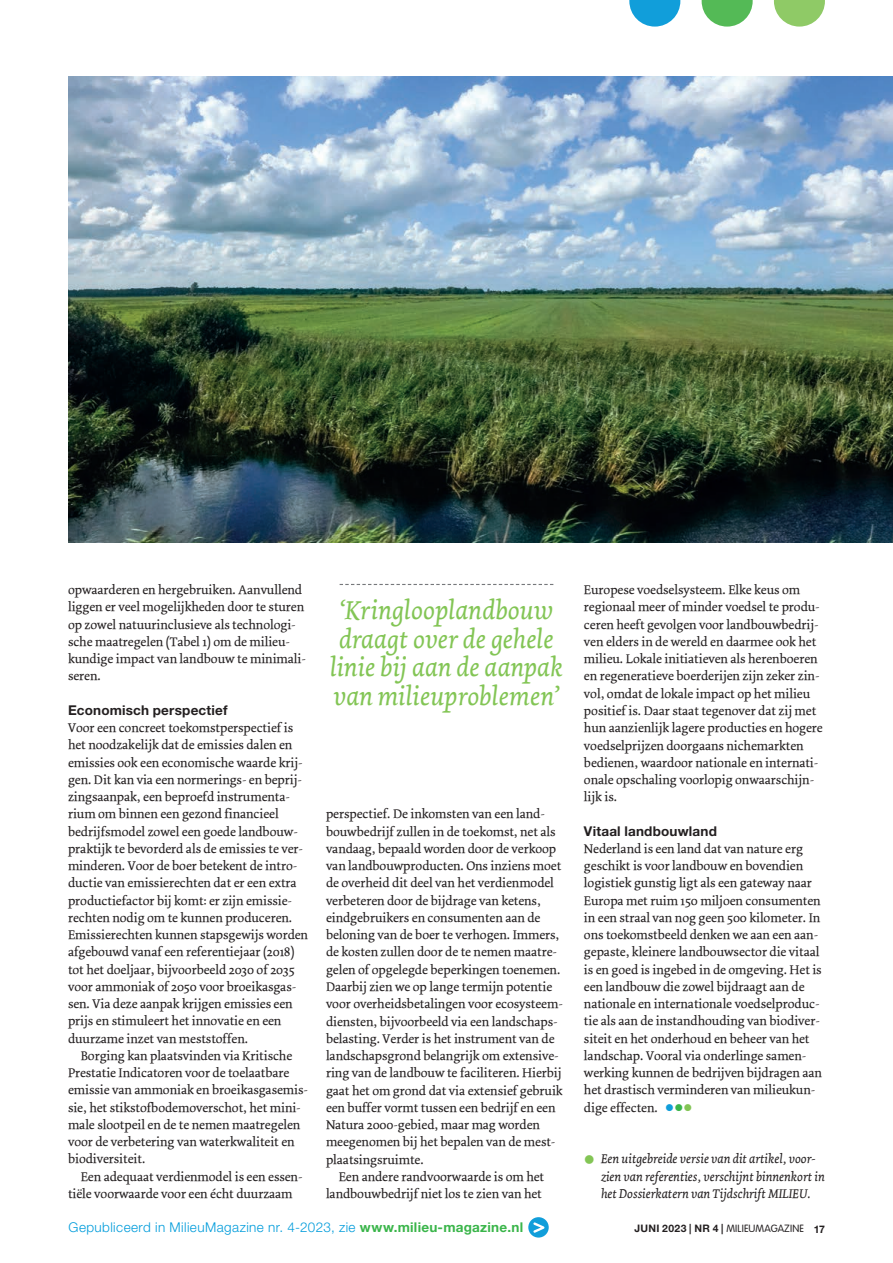
<style>
.page{position:relative;width:893px;height:1263px;background:#fff}
.page>*{position:absolute;margin:0;border:0;box-sizing:border-box;transform-origin:0 0}
.t1{font:italic 27px/28.5px "Dolly";color:#83c555;text-align:center}
.t2{font:300 13.5px "Helvetica Neue LT Std";letter-spacing:.03em;color:#009cdb}
.t3{font:700 13.5px "Helvetica Neue LT Std";letter-spacing:.015em;color:#231f20}
.t4{font:13.2px/17.2px "Dolly Roman";letter-spacing:-.005em;color:#231f20}
.t5{font:italic 13.2px/17.2px "Dolly";letter-spacing:-.005em;color:#231f20}
.t6{font:300 10.35px "VAG Rounded Std";letter-spacing:.02em;color:#231f20}
.s1{font-weight:700;color:#3ab54a}
.s2{color:#119eda}
.s3{color:#3ab54a}
.s4{color:#83c555}
.s5{font-family:"Helvetica Neue LT Std";font-weight:700}
.s6{font-family:"Helvetica Neue LT Std";font-weight:700;font-size:10.5px}
</style>
<div class="page">
<svg style="left:774px;top:0;width:51px;height:27px"></svg>
<svg style="left:629px;top:0;width:51px;height:27px"></svg>
<svg style="left:702px;top:0;width:51px;height:27px"></svg>
<img style="left:68px;top:77px;width:825px;height:465px">
<svg style="left:340px;top:584px;width:213px;height:1px"></svg>
<div style="left:528px;top:1217px;width:21px;height:20px;background:#119eda;border-radius:50%"></div>
<svg style="left:533px;top:1222px;width:11px;height:11px"></svg>
<p class="t4" style="left:68px;top:581px;width:239px">opwaarderen en hergebruiken. Aanvullend liggen er veel mogelijkheden door te sturen op zowel natuurinclusieve als technologi&shy;sche maatregelen (Tabel 1) om de milieu&shy;kundige impact van landbouw te minimali&shy;seren.</p>
<p class="t3" style="left:68px;top:702px;width:161px">Economisch perspectief</p>
<p class="t4" style="left:68px;top:719px;width:242px">Voor een concreet toekomstperspectief is het noodzakelijk dat de emissies dalen en emissies ook een economische waarde krij&shy;gen. Dit kan via een normerings- en beprij&shy;zingsaanpak, een beproefd instrumenta&shy;rium om binnen een gezond financieel bedrijfsmodel zowel een goede landbouw&shy;praktijk te bevorderd als de emissies te ver&shy;minderen. Voor de boer betekent de intro&shy;ductie van emissierechten dat er een extra productiefactor bij komt: er zijn emissie&shy;rechten nodig om te kunnen produceren.<br>Emissierechten kunnen stapsgewijs worden afgebouwd vanaf een referentiejaar (2018) tot het doeljaar, bijvoorbeeld 2030 of 2035 voor ammoniak of 2050 voor broeikasgas&shy;sen. Via deze aanpak krijgen emissies een prijs en stimuleert het innovatie en een duurzame inzet van meststoffen.</p>
<p class="t4" style="left:68px;top:1047px;width:241px;text-indent:13px">Borging kan plaatsvinden via Kritische Prestatie Indicatoren voor de toelaatbare emissie van ammoniak en broeikasgasemis&shy;sie, het stikstofbodemoverschot, het mini&shy;male slootpeil en de te nemen maatregelen voor de verbetering van waterkwaliteit en biodiversiteit.</p>
<p class="t4" style="left:68px;top:1168px;width:236px;text-indent:13px">Een adequaat verdienmodel is een essen&shy;tiële voorwaarde voor een écht duurzaam</p>
<h1 class="t1" style="left:330px;top:596px;width:235px">‘Kringlooplandbouw draagt over de gehele linie bij aan de aanpak van milieuproblemen’</h1>
<p class="t4" style="left:326px;top:806px;width:238px">perspectief. De inkomsten van een land&shy;bouwbedrijf zullen in de toekomst, net als vandaag, bepaald worden door de verkoop van landbouwproducten. Ons inziens moet de overheid dit deel van het verdienmodel verbeteren door de bijdrage van ketens, eindgebruikers en consumenten aan de beloning van de boer te verhogen. Immers, de kosten zullen door de te nemen maatre&shy;gelen of opgelegde beperkingen toenemen.<br>Daarbij zien we op lange termijn potentie voor overheidsbetalingen voor ecosysteem&shy;diensten, bijvoorbeeld via een landschaps&shy;belasting. Verder is het instrument van de landschapsgrond belangrijk om extensive&shy;ring van de landbouw te faciliteren. Hierbij gaat het om grond dat via extensief gebruik een buffer vormt tussen een bedrijf en een Natura 2000-gebied, maar mag worden meegenomen bij het bepalen van de mest&shy;plaatsingsruimte.</p>
<p class="t4" style="left:326px;top:1168px;width:220px;text-align:right">Een andere randvoorwaarde is om het landbouwbedrijf niet los te zien van het</p>
<p class="t2" style="left:69px;top:1219px;width:456px">Gepubliceerd in MilieuMagazine nr. 4-2023, zie <span class="s1">www.milieu-magazine.nl</span></p>
<p class="t4" style="left:584px;top:581px;width:240px">Europese voedselsysteem. Elke keus om regionaal meer of minder voedsel te produ&shy;ceren heeft gevolgen voor landbouwbedrij&shy;ven elders in de wereld en daarmee ook het milieu. Lokale initiatieven als herenboeren en regeneratieve boerderijen zijn zeker zin&shy;vol, omdat de lokale impact op het milieu positief is. Daar staat tegenover dat zij met hun aanzienlijk lagere producties en hogere voedselprijzen doorgaans nichemarkten bedienen, waardoor nationale en internati&shy;onale opschaling voorlopig onwaarschijn&shy;lijk is.</p>
<p class="t3" style="left:584px;top:822px;width:134px">Vitaal landbouwland</p>
<p class="t4" style="left:584px;top:840px;width:239px">Nederland is een land dat van nature erg geschikt is voor landbouw en bovendien logistiek gunstig ligt als een gateway naar Europa met ruim 150 miljoen consumenten in een straal van nog geen 500 kilometer. In ons toekomstbeeld denken we aan een aan&shy;gepaste, kleinere landbouwsector die vitaal is en goed is ingebed in de omgeving. Het is een landbouw die zowel bijdraagt aan de nationale en internationale voedselproduc&shy;tie als aan de instandhouding van biodiver&shy;siteit en het onderhoud en beheer van het landschap. Vooral via onderlinge samen&shy;werking kunnen de bedrijven bijdragen aan het drastisch verminderen van milieukun&shy;dige effecten. <span class="s2">●</span><span class="s3">●</span><span class="s4">●</span></p>
<p class="t5" style="left:601px;top:1151px;width:225px;text-indent:-17px"><span class="s4">●</span> Een uitgebreide versie van dit artikel, voor&shy;zien van referenties, verschijnt binnenkort in het Dossierkatern van Tijdschrift MILIEU.</p>
<p class="t6" style="left:634px;top:1223px;width:192px"><span class="s5">JUNI 2023 | NR 4 |</span> MILIEUMAGAZINE <span class="s6">17</span></p>
</div>
